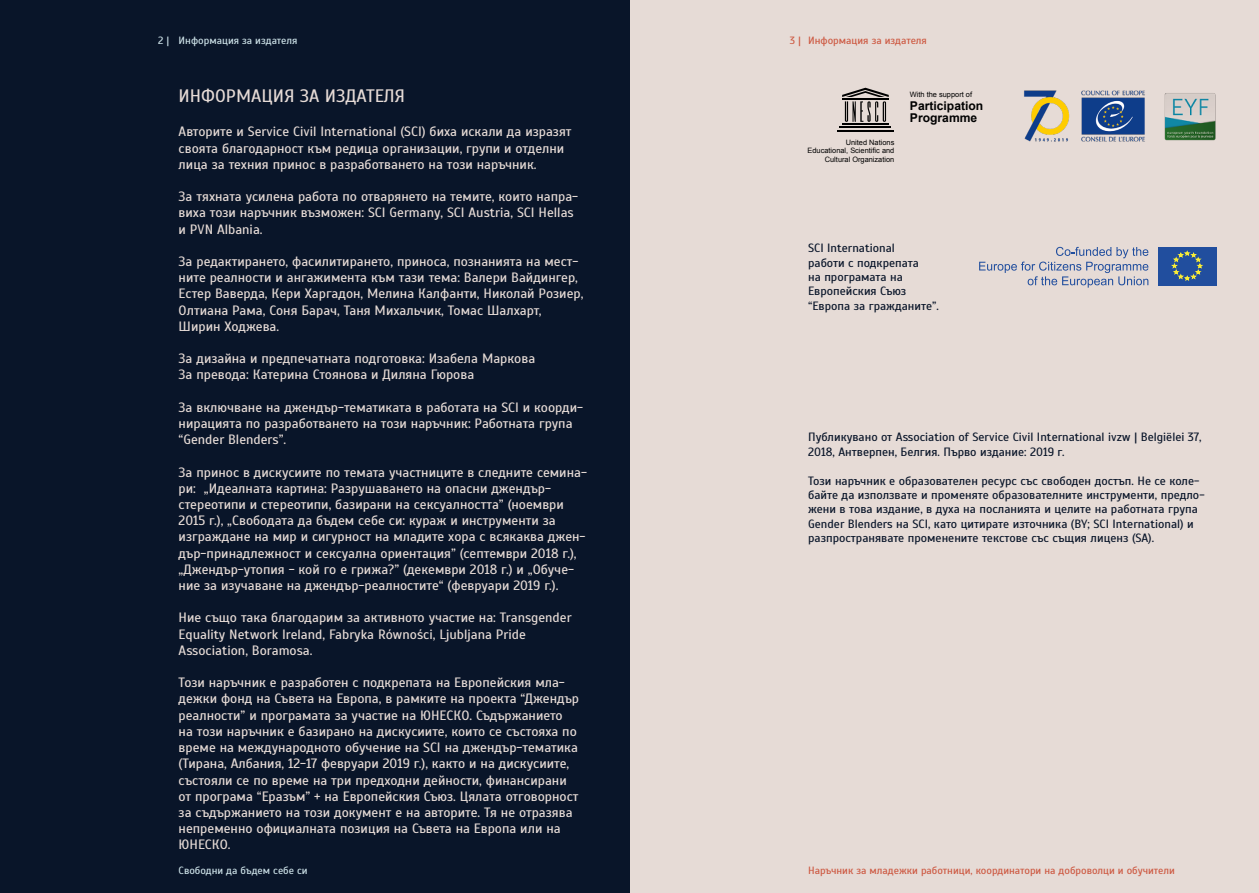
<style>
.page{position:relative;width:1259px;height:893px;background:#fff}
.page>*{position:absolute;margin:0;border:0;box-sizing:border-box;transform-origin:0 0}
.t1{font:18px "Scada";color:#e6dbd6}
.t2{font:13.5px/16.2px "Scada";color:#e6dbd6}
.t3{font:700 12.15px/12.8px "Arial";color:#000}
.t4{font:12px/14.4px "Scada";color:#091529}
.t5{font:10.5px "Scada";color:#cd5942}
.t6{font:10.5px "Scada";color:#cee3e9}
.t7{font:7.35px/8.1px "Arial";color:#000;text-align:right}
</style>
<div class="page">
<div style="left:629px;top:0;width:630px;height:893px;background:#e6dbd6"></div>
<div style="left:0;top:0;width:629px;height:893px;background:#091529"></div>
<img style="left:1164px;top:93px;width:52px;height:48px">
<img style="left:1024px;top:90px;width:121px;height:52px">
<hr style="left:842px;top:123px;width:46px;height:2px;background:#000">
<hr style="left:839px;top:126px;width:52px;height:2px;background:#000">
<hr style="left:837px;top:130px;width:57px;height:1px;background:#000">
<svg style="left:842px;top:88px;width:46px;height:34px"></svg>
<div style="left:1158px;top:247px;width:58px;height:38px;background:#214e9e"></div>
<svg style="left:1171px;top:251px;width:31px;height:30px"></svg>
<svg style="left:979px;top:247px;width:169px;height:41px"></svg>
<p class="t6" style="left:158px;top:35px;width:13px">2 |</p>
<p class="t5" style="left:790px;top:35px;width:13px">3 |</p>
<p class="t6" style="left:179px;top:35px;width:120px">Информация за издателя</p>
<p class="t5" style="left:808px;top:35px;width:120px">Информация за издателя</p>
<h1 class="t1" style="left:179px;top:85px;width:228px">ИНФОРМАЦИЯ ЗА ИЗДАТЕЛЯ</h1>
<p class="t2" style="left:179px;top:124px;width:394px">Авторите и Service Civil International (SCI) биха искали да изразят своята благодарност към редица организации, групи и отделни лица за техния принос в разработването на този наръчник.</p>
<p class="t2" style="left:179px;top:189px;width:401px">За тяхната усилена работа по отварянето на темите, които напра&shy;виха този наръчник възможен: SCI Germany, SCI Austria, SCI Hellas и PVN Albania.</p>
<p class="t2" style="left:179px;top:254px;width:406px">За редактирането, фасилитирането, приноса, познанията на мест&shy;ните реалности и ангажимента към тази тема: Валери Вайдингер, Естер Ваверда, Кери Харгадон, Мелина Калфанти, Николай Розиер, Олтиана Рама, Соня Барач, Таня Михальчик, Томас Шалхарт, Ширин Ходжева.</p>
<p class="t2" style="left:179px;top:351px;width:358px">За дизайна и предпечатната подготовка: Изабела Маркова<br>За превода: Катерина Стоянова и Диляна Гюрова</p>
<p class="t2" style="left:179px;top:399px;width:406px">За включване на джендър-тематиката в работата на SCI и коорди&shy;нирацията по разработването на този наръчник: Работната група “Gender Blenders”.</p>
<p class="t2" style="left:179px;top:464px;width:410px">За принос в дискусиите по темата участниците в следните семина&shy;ри: „Идеалната картина: Разрушаването на опасни джендър&shy;стереотипи и стереотипи, базирани на сексуалността” (ноември 2015 г.), „Свободата да бъдем себе си: кураж и инструменти за изграждане на мир и сигурност на младите хора с всякаква джен&shy;дър-принадлежност и сексуална ориентация” (септември 2018 г.), „Джендър-утопия - кой го е грижа?” (декември 2018 г.) и „Обуче&shy;ние за изучаване на джендър-реалностите“ (февруари 2019 г.).</p>
<p class="t2" style="left:179px;top:610px;width:394px">Ние също така благодарим за активното участие на: Transgender<br>Equality Network Ireland, Fabryka Równości, Ljubljana Pride<br>Association, Boramosa.</p>
<p class="t2" style="left:179px;top:675px;width:402px">Този наръчник е разработен с подкрепата на Европейския мла&shy;дежки фонд на Съвета на Европа, в рамките на проекта “Джендър реалности” и програмата за участие на ЮНЕСКО. Съдържанието на този наръчник е базирано на дискусиите, които се състояха по време на международното обучение на SCI на джендър-тематика (Тирана, Албания, 12-17 февруари 2019 г.), както и на дискусиите, състояли се по време на три предходни дейности, финансирани от програма “Еразъм” + на Европейския Съюз. Цялата отговорност за съдържанието на този документ е на авторите. Тя не отразява непременно официалната позиция на Съвета на Европа или на ЮНЕСКО.</p>
<p class="t6" style="left:179px;top:865px;width:131px">Свободни да бъдем себе си</p>
<p class="t7" style="left:807px;top:139px;width:88px">United Nations<br>Educational, Scientific and<br>Cultural Organization</p>
<p class="t7" style="left:910px;top:90px;width:64px">With the support of</p>
<p class="t3" style="left:910px;top:99px;width:75px">Participation<br>Programme</p>
<p class="t4" style="left:808px;top:241px;width:132px">SCI International<br>работи с подкрепата<br>на програмата на<br>Европейския Съюз “Европа за гражданите”.</p>
<p class="t4" style="left:808px;top:430px;width:395px">Публикувано от Association of Service Civil International ivzw | Belgiëlei 37,<br>2018, Антверпен, Белгия. Първо издание: 2019 г.</p>
<p class="t4" style="left:808px;top:473px;width:398px">Този наръчник е образователен ресурс със свободен достъп. Не се коле&shy;байте да използвате и променяте образователните инструменти, предло&shy;жени в това издание, в духа на посланията и целите на работната група Gender Blenders на SCI, като цитирате източника (BY; SCI International) и разпространявате променените текстове със същия лиценз (SA).</p>
<p class="t5" style="left:808px;top:865px;width:368px">Наръчник за младежки работници, координатори на доброволци и обучители</p>
</div>
